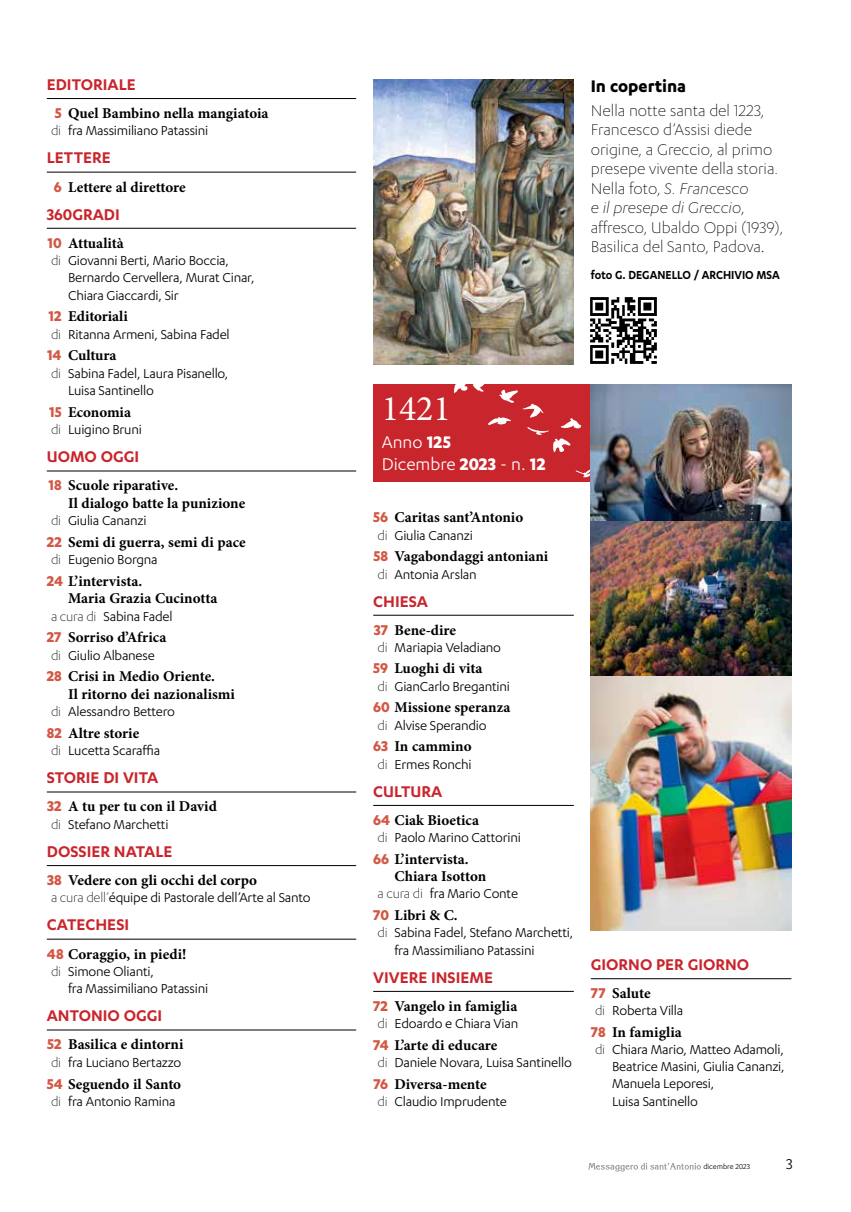
<style>
.page{position:relative;width:851px;height:1212px;background:#fff}
.page>*{position:absolute;margin:0;border:0;box-sizing:border-box;transform-origin:0 0}
.t1{font:36px "Minion Pro";color:#fff}
.t2{font:19.5px/22.5px "Karbon";color:#fff}
.t3{font:700 19.5px "Karbon";color:#000}
.t4{font:300 18px/19.5px "Karbon";color:#000}
.t5{font:600 18px "Karbon";color:#c9252c}
.t6{font:16.5px "Karbon";color:#000}
.t7{font:15px/17.2px "Karbon";letter-spacing:-.015em;color:#000}
.t8{font:700 15px/17.2px "Minion Pro";color:#000}
.t9{font:600 13.5px "Karbon";color:#000;scale:.92 1}
.t10{font:8.25px "Karbon";color:#000}
.s1{font-family:"Karbon";font-size:16.5px;color:#d25844}
.s2{font-weight:300}
.s3{font-style:italic}
.s4{font-weight:400;font-size:13.5px}
.s5{font-weight:700}
</style>
<div class="page">
<hr style="left:47px;top:98px;width:309px;height:1px;background:#000">
<hr style="left:47px;top:172px;width:309px;height:1px;background:#000">
<hr style="left:47px;top:228px;width:309px;height:1px;background:#000">
<hr style="left:47px;top:471px;width:309px;height:1px;background:#000">
<hr style="left:47px;top:792px;width:309px;height:1px;background:#000">
<hr style="left:47px;top:865px;width:309px;height:1px;background:#000">
<hr style="left:47px;top:939px;width:309px;height:1px;background:#000">
<hr style="left:47px;top:1030px;width:309px;height:1px;background:#000">
<hr style="left:373px;top:615px;width:200px;height:1px;background:#000">
<hr style="left:373px;top:805px;width:200px;height:1px;background:#000">
<hr style="left:373px;top:991px;width:200px;height:1px;background:#000">
<hr style="left:590px;top:978px;width:201px;height:1px;background:#000">
<svg style="left:588px;top:1163px;width:112px;height:8px"></svg>
<div style="left:373px;top:385px;width:217px;height:97px;background:#c9252c"></div>
<svg style="left:575px;top:469px;width:15px;height:8px"></svg>
<svg style="left:454px;top:384px;width:127px;height:68px"></svg>
<img style="left:590px;top:297px;width:67px;height:67px">
<img style="left:590px;top:384px;width:201px;height:546px">
<img style="left:373px;top:80px;width:200px;height:285px">
<p class="t5" style="left:47px;top:73px;width:90px">EDITORIALE</p>
<p class="t8" style="left:55px;top:106px;width:215px"><span class="s1">5</span> Quel Bambino nella mangiatoia</p>
<p class="t7" style="left:51px;top:123px;width:159px"><span class="s2">di</span> fra Massimiliano Patassini</p>
<p class="t5" style="left:47px;top:147px;width:65px">LETTERE</p>
<p class="t8" style="left:54px;top:179px;width:133px"><span class="s1">6</span> Lettere al direttore</p>
<p class="t5" style="left:47px;top:203px;width:75px">360GRADI</p>
<p class="t8" style="left:48px;top:236px;width:78px"><span class="s1">10</span> Attualità</p>
<p class="t7" style="left:68px;top:253px;width:188px;text-indent:-17px"><span class="s2">di</span> Giovanni Berti, Mario Boccia,<br>Bernardo Cervellera, Murat Cinar,<br>Chiara Giaccardi, Sir</p>
<p class="t8" style="left:48px;top:309px;width:81px"><span class="s1">12</span> Editoriali</p>
<p class="t7" style="left:51px;top:326px;width:180px"><span class="s2">di</span> Ritanna Armeni, Sabina Fadel</p>
<p class="t8" style="left:47px;top:348px;width:71px"><span class="s1">14</span> Cultura</p>
<p class="t7" style="left:68px;top:365px;width:162px;text-indent:-17px"><span class="s2">di</span> Sabina Fadel, Laura Pisanello,<br>Luisa Santinello</p>
<p class="t8" style="left:49px;top:405px;width:83px"><span class="s1">15</span> Economia</p>
<p class="t7" style="left:51px;top:422px;width:92px"><span class="s2">di</span> Luigino Bruni</p>
<p class="t5" style="left:47px;top:446px;width:94px">UOMO OGGI</p>
<p class="t8" style="left:68px;top:478px;width:179px;text-indent:-19px"><span class="s1">18</span> Scuole riparative.<br>Il dialogo batte la punizione</p>
<p class="t7" style="left:51px;top:513px;width:97px"><span class="s2">di</span> Giulia Cananzi</p>
<p class="t8" style="left:47px;top:535px;width:200px"><span class="s1">22</span> Semi di guerra, semi di pace</p>
<p class="t7" style="left:51px;top:552px;width:108px"><span class="s2">di</span> Eugenio Borgna</p>
<p class="t8" style="left:68px;top:574px;width:151px;text-indent:-21px"><span class="s1">24</span> L’intervista.<br>Maria Grazia Cucinotta</p>
<p class="t7" style="left:51px;top:608px;width:123px"><span class="s2">a cura di</span> Sabina Fadel</p>
<p class="t8" style="left:47px;top:630px;width:121px"><span class="s1">27</span> Sorriso d’Africa</p>
<p class="t7" style="left:51px;top:647px;width:105px"><span class="s2">di</span> Giulio Albanese</p>
<p class="t8" style="left:68px;top:669px;width:168px;text-indent:-21px"><span class="s1">28</span> Crisi in Medio Oriente.<br>Il ritorno dei nazionalismi</p>
<p class="t7" style="left:51px;top:704px;width:126px"><span class="s2">di</span> Alessandro Bettero</p>
<p class="t8" style="left:47px;top:726px;width:94px"><span class="s1">82</span> Altre storie</p>
<p class="t7" style="left:51px;top:743px;width:111px"><span class="s2">di</span> Lucetta Scaraffia</p>
<p class="t5" style="left:47px;top:766px;width:113px">STORIE DI VITA</p>
<p class="t8" style="left:47px;top:799px;width:171px"><span class="s1">32</span> A tu per tu con il David</p>
<p class="t7" style="left:51px;top:816px;width:119px"><span class="s2">di</span> Stefano Marchetti</p>
<p class="t5" style="left:47px;top:840px;width:127px">DOSSIER NATALE</p>
<p class="t8" style="left:47px;top:873px;width:211px"><span class="s1">38</span> Vedere con gli occhi del corpo</p>
<p class="t7" style="left:51px;top:890px;width:261px"><span class="s2">a cura dell’</span> équipe di Pastorale dell’Arte al Santo</p>
<p class="t5" style="left:47px;top:914px;width:84px">CATECHESI</p>
<p class="t8" style="left:47px;top:946px;width:141px"><span class="s1">48</span> Coraggio, in piedi!</p>
<p class="t7" style="left:68px;top:963px;width:142px;text-indent:-17px"><span class="s2">di</span> Simone Olianti,<br>fra Massimiliano Patassini</p>
<p class="t5" style="left:47px;top:1004px;width:117px">ANTONIO OGGI</p>
<p class="t8" style="left:47px;top:1037px;width:138px"><span class="s1">52</span> Basilica e dintorni</p>
<p class="t7" style="left:51px;top:1054px;width:132px"><span class="s2">di</span> fra Luciano Bertazzo</p>
<p class="t8" style="left:47px;top:1076px;width:136px"><span class="s1">54</span> Seguendo il Santo</p>
<p class="t7" style="left:51px;top:1093px;width:126px"><span class="s2">di</span> fra Antonio Ramina</p>
<h2 class="t3" style="left:590px;top:79px;width:97px">In copertina</h2>
<p class="t4" style="left:590px;top:101px;width:194px">Nella notte santa del 1223,<br>Francesco d’Assisi diede origine, a Greccio, al primo presepe vivente della storia.<br>Nella foto, <span class="s3">S. Francesco<br>e il presepe di Greccio</span>, affresco, Ubaldo Oppi (1939),<br>Basilica del Santo, Padova<span class="s4">.</span></p>
<p class="t9" style="left:590px;top:270px;width:207px">foto G. DEGANELLO / ARCHIVIO MSA</p>
<h1 class="t1" style="left:381px;top:387px;width:71px">1421</h1>
<h2 class="t2" style="left:381px;top:430px;width:165px">Anno <span class="s5">125<br></span>Dicembre <span class="s5">2023</span> - n. <span class="s5">12</span></h2>
<p class="t8" style="left:373px;top:510px;width:151px"><span class="s1">56</span> Caritas sant’Antonio</p>
<p class="t7" style="left:377px;top:527px;width:97px"><span class="s2">di</span> Giulia Cananzi</p>
<p class="t8" style="left:373px;top:549px;width:176px"><span class="s1">58</span> Vagabondaggi antoniani</p>
<p class="t7" style="left:377px;top:566px;width:101px"><span class="s2">di</span> Antonia Arslan</p>
<p class="t5" style="left:373px;top:590px;width:56px">CHIESA</p>
<p class="t8" style="left:373px;top:622px;width:84px"><span class="s1">37</span> Bene-dire</p>
<p class="t7" style="left:377px;top:639px;width:125px"><span class="s2">di</span> Mariapia Veladiano</p>
<p class="t8" style="left:373px;top:661px;width:111px"><span class="s1">59</span> Luoghi di vita</p>
<p class="t7" style="left:377px;top:678px;width:134px"><span class="s2">di</span> GianCarlo Bregantini</p>
<p class="t8" style="left:373px;top:700px;width:139px"><span class="s1">60</span> Missione speranza</p>
<p class="t7" style="left:377px;top:717px;width:111px"><span class="s2">di</span> Alvise Sperandio</p>
<p class="t8" style="left:373px;top:739px;width:100px"><span class="s1">63</span> In cammino</p>
<p class="t7" style="left:377px;top:756px;width:96px"><span class="s2">di</span> Ermes Ronchi</p>
<p class="t5" style="left:373px;top:780px;width:71px">CULTURA</p>
<p class="t8" style="left:373px;top:813px;width:107px"><span class="s1">64</span> Ciak Bioetica</p>
<p class="t7" style="left:377px;top:830px;width:145px"><span class="s2">di</span> Paolo Marino Cattorini</p>
<p class="t8" style="left:394px;top:851px;width:93px;text-indent:-21px"><span class="s1">66</span> L’intervista.<br>Chiara Isotton</p>
<p class="t7" style="left:377px;top:886px;width:142px"><span class="s2">a cura di</span> fra Mario Conte</p>
<p class="t8" style="left:373px;top:908px;width:86px"><span class="s1">70</span> Libri &amp; C.</p>
<p class="t7" style="left:394px;top:925px;width:180px;text-indent:-17px"><span class="s2">di</span> Sabina Fadel, Stefano Marchetti, fra Massimiliano Patassini</p>
<p class="t5" style="left:373px;top:966px;width:121px">VIVERE INSIEME</p>
<p class="t8" style="left:373px;top:998px;width:146px"><span class="s1">72</span> Vangelo in famiglia</p>
<p class="t7" style="left:377px;top:1016px;width:142px"><span class="s2">di</span> Edoardo e Chiara Vian</p>
<p class="t8" style="left:373px;top:1037px;width:126px"><span class="s1">74</span> L’arte di educare</p>
<p class="t7" style="left:377px;top:1054px;width:196px"><span class="s2">di</span> Daniele Novara, Luisa Santinello</p>
<p class="t8" style="left:373px;top:1076px;width:115px"><span class="s1">76</span> Diversa-mente</p>
<p class="t7" style="left:377px;top:1093px;width:131px"><span class="s2">di</span> Claudio Imprudente</p>
<p class="t5" style="left:590px;top:953px;width:160px">GIORNO PER GIORNO</p>
<p class="t8" style="left:590px;top:986px;width:61px"><span class="s1">77</span> Salute</p>
<p class="t7" style="left:595px;top:1003px;width:90px"><span class="s2">di</span> Roberta Villa</p>
<p class="t8" style="left:590px;top:1024px;width:92px"><span class="s1">78</span> In famiglia</p>
<p class="t7" style="left:612px;top:1041px;width:174px;text-indent:-17px"><span class="s2">di</span> Chiara Mario, Matteo Adamoli,<br>Beatrice Masini, Giulia Cananzi,<br>Manuela Leporesi,<br>Luisa Santinello</p>
<p class="t10" style="left:703px;top:1164px;width:48px">dicembre 2023</p>
<p class="t6" style="left:786px;top:1158px;width:8px">3</p>
</div>
